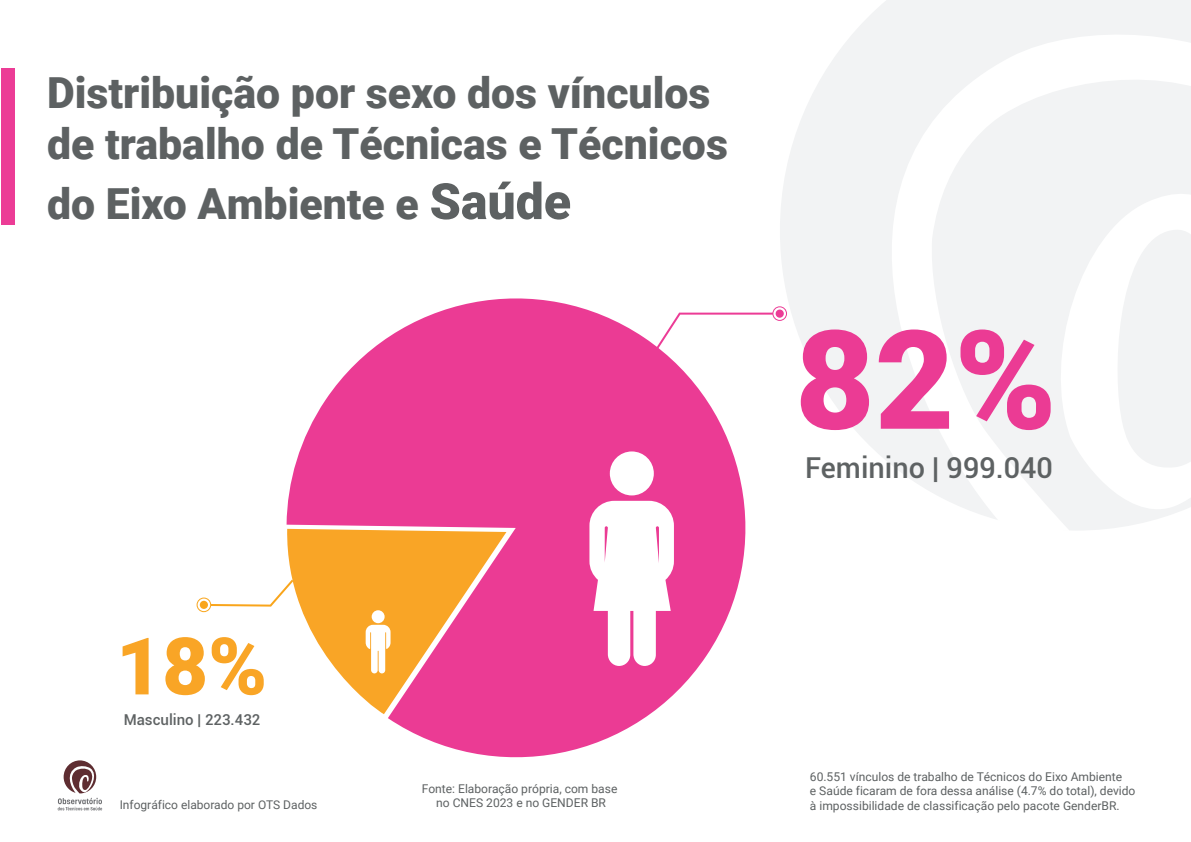
<style>
.page{position:relative;width:1191px;height:842px;background:#fff}
.page>*{position:absolute;margin:0;border:0;box-sizing:border-box;transform-origin:0 0}
.t1{font:900 137.6px "Roboto";color:#eb3b94}
.t2{font:900 79.5px "Roboto";color:#f9a526}
.t3{font:900 42.8px/51.4px "Roboto";color:#5d6162}
.t4{font:500 28.8px "Roboto";color:#5e6263}
.t5{font:500 15px "Roboto";color:#5e6263}
.t6{font:12.1px/14.5px "Roboto";color:#5d6162;text-align:center}
.t7{font:12px "Roboto";color:#5d6162}
.s1{font-size:50px}
</style>
<div class="page">
<svg style="left:780px;top:0;width:411px;height:530px;fill:#f2f3f4"></svg>
<svg style="left:998px;top:520px;width:71px;height:10px"></svg>
<div style="left:2px;top:68px;width:13px;height:157px;background:#ec3c96"></div>
<svg style="left:58px;top:760px;width:44px;height:50px"></svg>
<svg style="left:286px;top:298px;width:460px;height:460px;fill:#eb3b94"></svg>
<svg style="left:286px;top:529px;width:220px;height:185px;fill:#f9a526"></svg>
<div style="left:610px;top:451px;width:44px;height:44px;background:#fff;border-radius:50%"></div>
<svg style="left:589px;top:501px;width:85px;height:165px"></svg>
<svg style="left:366px;top:625px;width:24px;height:48px"></svg>
<div style="left:372px;top:610px;width:12px;height:13px;background:#fff;border-radius:50%"></div>
<svg style="left:656px;top:306px;width:131px;height:43px"></svg>
<svg style="left:197px;top:580px;width:96px;height:32px"></svg>
<h3 class="t3" style="left:47px;top:65px;width:682px">Distribuição por sexo dos vínculos de trabalho de Técnicas e Técnicos</h3>
<h3 class="t3" style="left:47px;top:177px;width:525px">do Eixo Ambiente e <span class="s1">Saúde</span></h3>
<h2 class="t2" style="left:116px;top:610px;width:152px">18%</h2>
<p class="t5" style="left:124px;top:709px;width:138px">Masculino | 223.432</p>
<p class="t7" style="left:120px;top:796px;width:199px">Infográfico elaborado por OTS Dados</p>
<p class="t6" style="left:422px;top:781px;width:197px">Fonte: Elaboração própria, com base no CNES 2023 e no GENDER BR</p>
<h1 class="t1" style="left:795px;top:283px;width:263px">82%</h1>
<h3 class="t4" style="left:805px;top:448px;width:249px">Feminino | 999.040</h3>
<p class="t6" style="left:810px;top:769px;width:327px;text-align:left">60.551 vínculos de trabalho de Técnicos do Eixo Ambiente<br>e Saúde ficaram de fora dessa análise (4.7% do total), devido à impossibilidade de classificação pelo pacote GenderBR.</p>
</div>
